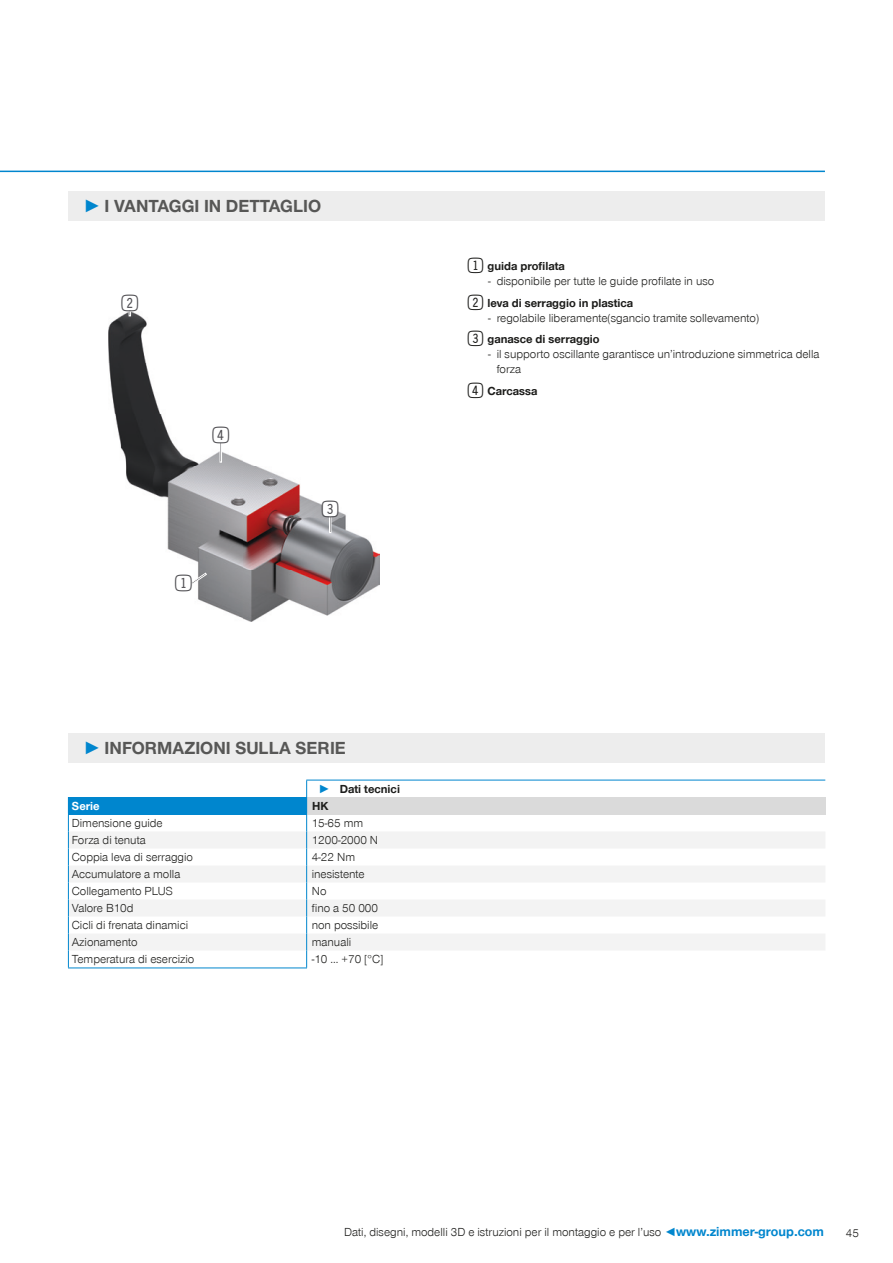
<style>
.page{position:relative;width:893px;height:1263px;background:#fff}
.page>*{position:absolute;margin:0;border:0;box-sizing:border-box;transform-origin:0 0}
.t1{font:27.6px "Double Digits Super Square";color:#4f4e52}
.t2{font:700 18px "Zimmer Group Sans Global";color:#575756}
.t3{font:300 12px/21.5px "Zimmer Group Sans Global";color:#1d1d1b}
.t4{font:700 12px "Zimmer Group Sans Global";color:#1d1d1b}
.t5{font:700 12px "Zimmer Group Sans Global";color:#fff}
.s1{font-family:"Zimmer Group Sans";color:#0086ce}
.s2{color:#0086ce}
.s3{font-family:"Double Digits Super Square";font-weight:400;font-size:25.5px}
.s4{font-weight:700}
.s5{font-weight:700;font-size:13.5px;color:#0086ce}
</style>
<div class="page">
<img style="left:108px;top:312px;width:271px;height:310px">
<svg style="left:190px;top:573px;width:17px;height:12px"></svg>
<div style="left:176px;top:575px;width:15px;height:16px;background:#fff;border-radius:50%"></div>
<div style="left:220px;top:442px;width:2px;height:20px;border:1px solid #fff"></div>
<div style="left:323px;top:501px;width:15px;height:15px;background:#fff;border-radius:4px"></div>
<svg style="left:329px;top:516px;width:2px;height:17px"></svg>
<hr style="left:0;top:171px;width:825px;height:1px;background:#0086ce">
<div style="left:68px;top:191px;width:757px;height:30px;background:#ededed"></div>
<div style="left:68px;top:733px;width:757px;height:30px;background:#ededed"></div>
<hr style="left:306px;top:780px;width:519px;height:1px;background:#0086ce">
<div style="left:68px;top:797px;width:239px;height:17px;background:#0086ce"></div>
<div style="left:307px;top:797px;width:518px;height:17px;background:#dadada"></div>
<svg style="left:69px;top:831px;width:756px;height:119px;fill:#f3f3f3"></svg>
<hr style="left:68px;top:967px;width:239px;height:1px;background:#0086ce">
<hr style="left:68px;top:814px;width:239px;height:1px;background:#0086ce">
<svg style="left:68px;top:815px;width:1px;height:152px"></svg>
<svg style="left:306px;top:780px;width:1px;height:187px"></svg>
<h2 class="t2" style="left:83px;top:195px;width:239px"><span class="s1">►</span> I VANTAGGI IN DETTAGLIO</h2>
<h1 class="t1" style="left:121px;top:291px;width:23px">2</h1>
<h1 class="t1" style="left:212px;top:423px;width:23px">4</h1>
<h1 class="t1" style="left:175px;top:571px;width:23px">1</h1>
<h1 class="t1" style="left:322px;top:497px;width:23px">3</h1>
<h2 class="t2" style="left:83px;top:738px;width:264px"><span class="s1">►</span> INFORMAZIONI SULLA SERIE</h2>
<p class="t4" style="left:319px;top:781px;width:83px"><span class="s2">►</span> Dati tecnici</p>
<p class="t5" style="left:72px;top:798px;width:29px">Serie</p>
<p class="t4" style="left:312px;top:798px;width:18px">HK</p>
<p class="t3" style="left:72px;top:812px;width:92px">Dimensione guide</p>
<p class="t3" style="left:312px;top:812px;width:53px">15-65 mm</p>
<p class="t3" style="left:72px;top:829px;width:76px">Forza di tenuta</p>
<p class="t3" style="left:312px;top:829px;width:68px">1200-2000 N</p>
<p class="t3" style="left:72px;top:846px;width:123px">Coppia leva di serraggio</p>
<p class="t3" style="left:312px;top:846px;width:45px">4-22 Nm</p>
<p class="t3" style="left:72px;top:863px;width:110px">Accumulatore a molla</p>
<p class="t3" style="left:312px;top:863px;width:54px">inesistente</p>
<p class="t3" style="left:72px;top:880px;width:103px">Collegamento PLUS</p>
<p class="t3" style="left:312px;top:880px;width:16px">No</p>
<p class="t3" style="left:72px;top:897px;width:63px">Valore B10d</p>
<p class="t3" style="left:312px;top:897px;width:68px">fino a 50 000</p>
<p class="t3" style="left:72px;top:914px;width:118px">Cicli di frenata dinamici</p>
<p class="t3" style="left:312px;top:914px;width:68px">non possibile</p>
<p class="t3" style="left:72px;top:931px;width:67px">Azionamento</p>
<p class="t3" style="left:312px;top:931px;width:41px">manuali</p>
<p class="t3" style="left:72px;top:948px;width:124px">Temperatura di esercizio</p>
<p class="t3" style="left:312px;top:948px;width:73px">-10 ... +70 [°C]</p>
<p class="t4" style="left:468px;top:259px;width:99px"><span class="s3">1</span>guida profilata</p>
<p class="t3" style="left:468px;top:271px;width:248px;text-indent:20px">- disponibile per tutte le guide profilate in uso<br><span class="s3">2</span><span class="s4">leva di serraggio in plastica</span></p>
<p class="t3" style="left:468px;top:307px;width:293px;text-indent:20px">- regolabile liberamente(sgancio tramite sollevamento)<br><span class="s3">3</span><span class="s4">ganasce di serraggio</span></p>
<p class="t3" style="left:497px;top:347px;width:324px;line-height:15px;text-indent:-9px">- il supporto oscillante garantisce un’introduzione simmetrica della forza</p>
<p class="t4" style="left:468px;top:383px;width:71px"><span class="s3">4</span>Carcassa</p>
<p class="t3" style="left:344px;top:1221px;width:481px">Dati, disegni, modelli 3D e istruzioni per il montaggio e per l’uso <span class="s2">◄</span><span class="s5">www.zimmer-group.com</span></p>
<p class="t3" style="left:846px;top:1222px;width:15px">45</p>
</div>
